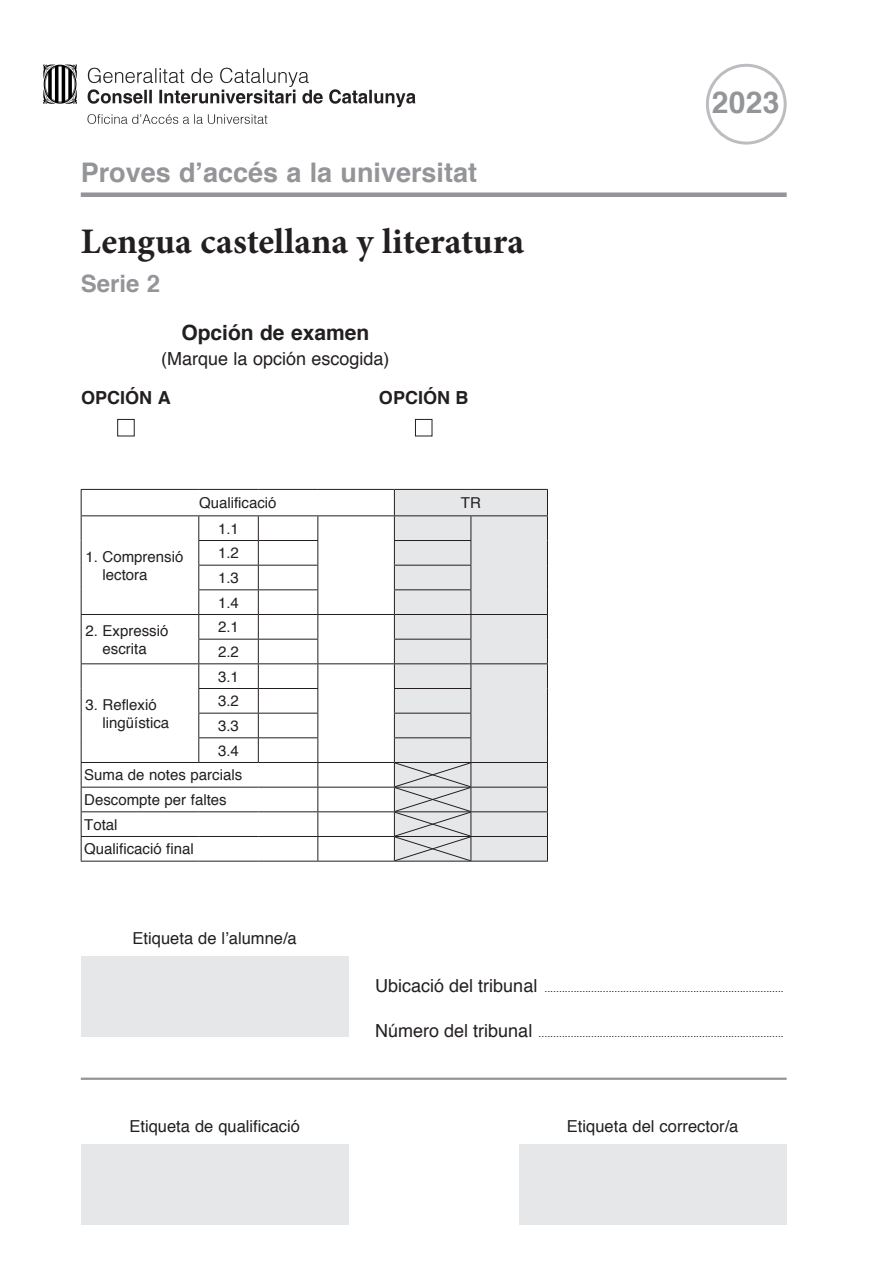
<style>
.page{position:relative;width:893px;height:1263px;background:#fff}
.page>*{position:absolute;margin:0;border:0;box-sizing:border-box;transform-origin:0 0}
.t1{font:700 36px "Minion Pro";color:#231f20}
.t2{font:700 30px "Helvetica";color:#939598}
.t3{font:700 27px "Helvetica";color:#939598}
.t4{font:700 24px "Helvetica";color:#939598}
.t5{font:700 21px "Helvetica";color:#231f20}
.t6{font:18px/38.5px "Helvetica";color:#231f20}
.t7{font:700 18px "Helvetica";color:#231f20}
.t8{font:16.5px "Helvetica";color:#231f20}
.t9{font:15px/24.6px "Helvetica";color:#231f20}
.t10{font:10.5px "Helvetica";color:#231f20}
.s1{font-weight:700}
.s2{font-size:18px}
</style>
<div class="page">
<div style="left:81px;top:192px;width:706px;height:5px;background:#939598"></div>
<div style="left:117px;top:419px;width:17px;height:17px;background:#fff;border:1px solid #231f20"></div>
<div style="left:415px;top:419px;width:17px;height:17px;background:#fff;border:1px solid #231f20"></div>
<img style="left:43px;top:64px;width:373px;height:60px">
<div style="left:81px;top:956px;width:268px;height:81px;background:#e6e7e9"></div>
<div style="left:81px;top:1144px;width:268px;height:81px;background:#e6e7e9"></div>
<div style="left:519px;top:1144px;width:268px;height:81px;background:#e6e7e9"></div>
<hr style="left:81px;top:1077px;width:706px;height:3px;background:#939598">
<svg style="left:82px;top:490px;width:312px;height:371px"></svg>
<div style="left:472px;top:490px;width:75px;height:371px;background:#e6e7e9"></div>
<hr style="left:81px;top:489px;width:118px;height:1px;background:#231f20">
<hr style="left:199px;top:489px;width:59px;height:1px;background:#231f20">
<hr style="left:258px;top:489px;width:60px;height:1px;background:#231f20">
<hr style="left:318px;top:489px;width:76px;height:1px;background:#231f20">
<hr style="left:394px;top:489px;width:77px;height:1px;background:#231f20">
<hr style="left:471px;top:489px;width:77px;height:1px;background:#231f20">
<hr style="left:81px;top:515px;width:118px;height:1px;background:#231f20">
<hr style="left:199px;top:515px;width:59px;height:1px;background:#231f20">
<hr style="left:258px;top:515px;width:60px;height:1px;background:#231f20">
<hr style="left:318px;top:515px;width:76px;height:1px;background:#231f20">
<hr style="left:471px;top:515px;width:77px;height:1px;background:#231f20">
<hr style="left:198px;top:540px;width:60px;height:1px;background:#231f20">
<hr style="left:258px;top:540px;width:60px;height:1px;background:#231f20">
<hr style="left:198px;top:565px;width:60px;height:1px;background:#231f20">
<hr style="left:258px;top:565px;width:60px;height:1px;background:#231f20">
<hr style="left:198px;top:589px;width:60px;height:1px;background:#231f20">
<hr style="left:258px;top:589px;width:60px;height:1px;background:#231f20">
<hr style="left:81px;top:614px;width:118px;height:1px;background:#231f20">
<hr style="left:199px;top:614px;width:59px;height:1px;background:#231f20">
<hr style="left:258px;top:614px;width:60px;height:1px;background:#231f20">
<hr style="left:318px;top:614px;width:76px;height:1px;background:#231f20">
<hr style="left:471px;top:614px;width:77px;height:1px;background:#231f20">
<hr style="left:198px;top:639px;width:60px;height:1px;background:#231f20">
<hr style="left:258px;top:639px;width:60px;height:1px;background:#231f20">
<hr style="left:81px;top:663px;width:118px;height:1px;background:#231f20">
<hr style="left:199px;top:663px;width:59px;height:1px;background:#231f20">
<hr style="left:258px;top:663px;width:60px;height:1px;background:#231f20">
<hr style="left:318px;top:663px;width:76px;height:1px;background:#231f20">
<hr style="left:471px;top:663px;width:77px;height:1px;background:#231f20">
<hr style="left:198px;top:688px;width:60px;height:1px;background:#231f20">
<hr style="left:258px;top:688px;width:60px;height:1px;background:#231f20">
<hr style="left:198px;top:713px;width:60px;height:1px;background:#231f20">
<hr style="left:258px;top:713px;width:60px;height:1px;background:#231f20">
<hr style="left:198px;top:737px;width:60px;height:1px;background:#231f20">
<svg style="left:198px;top:516px;width:1px;height:246px"></svg>
<hr style="left:258px;top:737px;width:60px;height:1px;background:#231f20">
<svg style="left:258px;top:516px;width:1px;height:246px"></svg>
<hr style="left:81px;top:762px;width:118px;height:1px;background:#231f20">
<hr style="left:199px;top:762px;width:59px;height:1px;background:#231f20">
<hr style="left:258px;top:762px;width:60px;height:1px;background:#231f20">
<hr style="left:318px;top:762px;width:76px;height:1px;background:#231f20">
<hr style="left:471px;top:762px;width:77px;height:1px;background:#231f20">
<hr style="left:81px;top:787px;width:118px;height:1px;background:#231f20">
<hr style="left:199px;top:787px;width:59px;height:1px;background:#231f20">
<hr style="left:258px;top:787px;width:60px;height:1px;background:#231f20">
<hr style="left:318px;top:787px;width:76px;height:1px;background:#231f20">
<hr style="left:471px;top:787px;width:77px;height:1px;background:#231f20">
<hr style="left:81px;top:811px;width:118px;height:1px;background:#231f20">
<hr style="left:199px;top:811px;width:59px;height:1px;background:#231f20">
<hr style="left:258px;top:811px;width:60px;height:1px;background:#231f20">
<hr style="left:318px;top:811px;width:76px;height:1px;background:#231f20">
<hr style="left:471px;top:811px;width:77px;height:1px;background:#231f20">
<hr style="left:81px;top:836px;width:118px;height:1px;background:#231f20">
<svg style="left:81px;top:490px;width:1px;height:371px"></svg>
<hr style="left:199px;top:836px;width:59px;height:1px;background:#231f20">
<hr style="left:258px;top:836px;width:60px;height:1px;background:#231f20">
<hr style="left:318px;top:836px;width:76px;height:1px;background:#231f20">
<svg style="left:317px;top:516px;width:1px;height:345px"></svg>
<hr style="left:471px;top:836px;width:77px;height:1px;background:#231f20">
<svg style="left:547px;top:490px;width:1px;height:371px"></svg>
<hr style="left:81px;top:861px;width:118px;height:1px;background:#231f20">
<hr style="left:199px;top:861px;width:59px;height:1px;background:#231f20">
<hr style="left:258px;top:861px;width:60px;height:1px;background:#231f20">
<hr style="left:318px;top:861px;width:76px;height:1px;background:#231f20">
<hr style="left:394px;top:861px;width:77px;height:1px;background:#231f20">
<hr style="left:471px;top:861px;width:77px;height:1px;background:#231f20">
<svg style="left:394px;top:490px;width:78px;height:371px;background:#d5d6d8"></svg>
<div style="left:706px;top:64px;width:81px;height:81px;border:3px solid #bcbdc0;border-radius:50%"></div>
<h3 class="t3" style="left:81px;top:151px;width:398px">Proves d’accés a la universitat</h3>
<h1 class="t1" style="left:81px;top:216px;width:445px">Lengua castellana y literatura</h1>
<h3 class="t4" style="left:81px;top:264px;width:81px">Serie 2</h3>
<p class="t5" style="left:181px;top:316px;width:189px">Opción de examen</p>
<p class="t6" style="left:81px;top:340px;width:310px;text-indent:80px">(Marque la opción escogida)<br><span class="s1">OPCIÓN A</span></p>
<p class="t7" style="left:379px;top:383px;width:91px">OPCIÓN B</p>
<h3 class="t9" style="left:103px;top:548px;width:82px;line-height:18px;text-indent:-17px">1. Comprensió lectora</h3>
<h3 class="t9" style="left:199px;top:491px;width:79px">Qualificació</h3>
<h3 class="t9" style="left:461px;top:491px;width:21px">TR</h3>
<h3 class="t9" style="left:218px;top:517px;width:22px;text-align:justify">1.1<br>1.2<br>1.3<br>1.4</h3>
<h3 class="t9" style="left:85px;top:622px;width:84px;line-height:18px;text-align:center">2. Expressió escrita</h3>
<h3 class="t9" style="left:218px;top:615px;width:22px">2.1<br>2.2</h3>
<h3 class="t9" style="left:218px;top:665px;width:22px">3.1</h3>
<h3 class="t9" style="left:218px;top:689px;width:22px">3.2</h3>
<h3 class="t9" style="left:218px;top:714px;width:22px">3.3</h3>
<h3 class="t9" style="left:218px;top:739px;width:22px">3.4</h3>
<h3 class="t9" style="left:84px;top:763px;width:159px">Suma de notes parcials</h3>
<h3 class="t9" style="left:84px;top:788px;width:144px">Descompte per faltes</h3>
<h3 class="t9" style="left:84px;top:813px;width:35px">Total</h3>
<h3 class="t9" style="left:84px;top:837px;width:111px">Qualificació final</h3>
<h3 class="t9" style="left:103px;top:696px;width:68px;line-height:18px;text-indent:-17px">3. Reflexió lingüística</h3>
<h3 class="t8" style="left:133px;top:925px;width:166px">Etiqueta de l’alumne/a</h3>
<p class="t2" style="left:712px;top:79px;width:69px">2023</p>
<p class="t10" style="left:375px;top:980px;width:410px"><span class="s2">Ubicació del tribunal</span> ..................................................................................</p>
<p class="t10" style="left:375px;top:1025px;width:410px"><span class="s2">Número del tribunal</span> ....................................................................................</p>
<h3 class="t8" style="left:129px;top:1113px;width:172px">Etiqueta de qualificació</h3>
<h3 class="t8" style="left:567px;top:1113px;width:173px">Etiqueta del corrector/a</h3>
</div>
